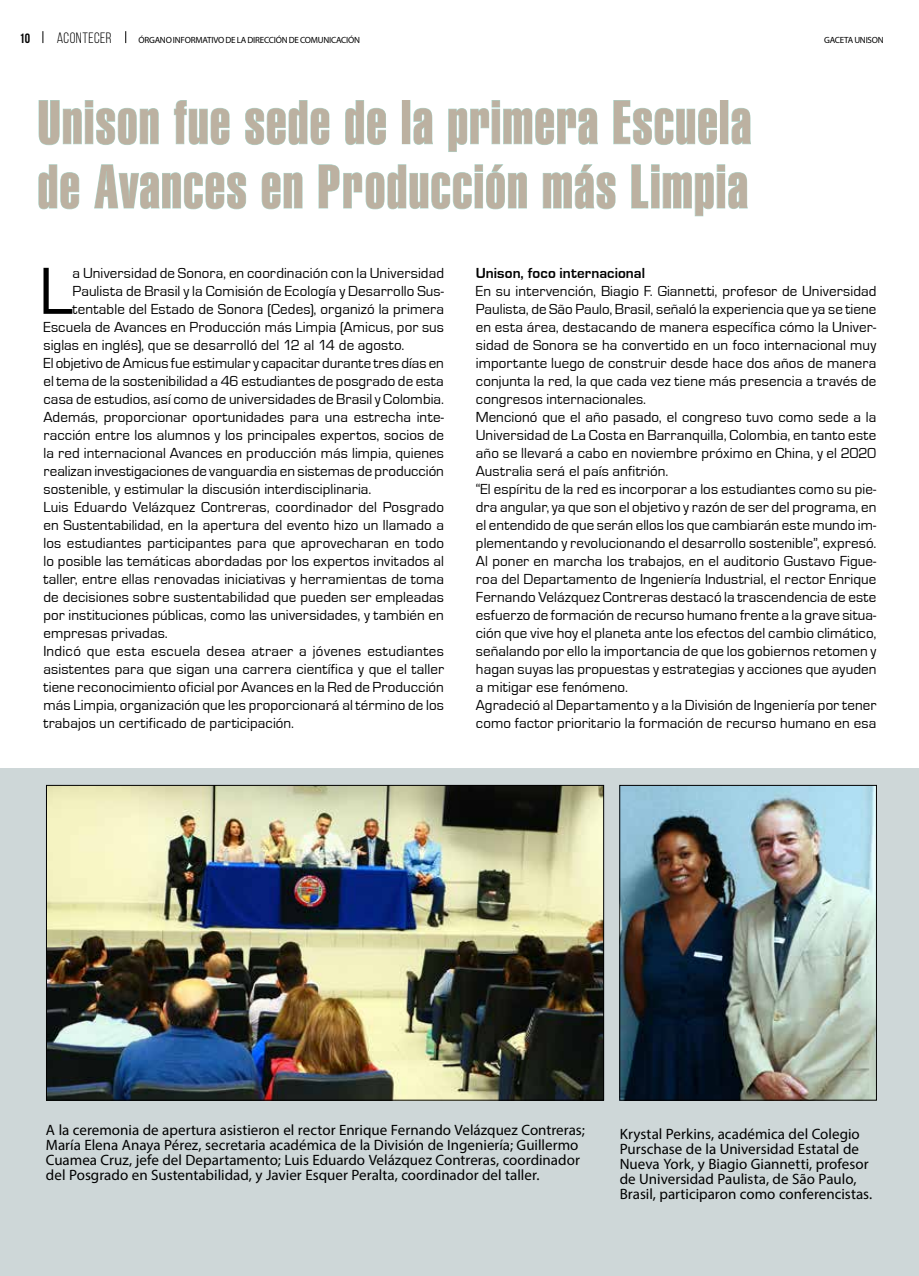
<style>
.page{position:relative;width:919px;height:1276px;background:#fff}
.page>*{position:absolute;margin:0;border:0;box-sizing:border-box;transform-origin:0 0}
.t1{font:69px "Eurostile";color:#000}
.t2{font:60px/64.2px "Swiss 911 BT Extra Compressed";letter-spacing:.025em;color:#bcb1a1}
.t3{font:15px/18px "Eurostile";letter-spacing:.005em;color:#000}
.t4{font:15px/15px "Myriad Pro";color:#000}
.t5{font:15px "Eurostile";letter-spacing:.025em;color:#000}
.t6{font:700 15px "Eurostile";letter-spacing:.005em;color:#000}
.t7{font:15px "Bebas Neue";letter-spacing:.035em;color:#000}
.t8{font:700 13.5px "Bebas Neue";color:#000}
.t9{font:9px "Myriad Pro";letter-spacing:-.02em;color:#000}
</style>
<div class="page">
<div style="left:0;top:769px;width:918px;height:507px;background:#ced7d8"></div>
<svg style="left:43px;top:31px;width:1px;height:12px"></svg>
<svg style="left:125px;top:31px;width:1px;height:12px"></svg>
<img style="left:48px;top:787px;width:554px;height:311px">
<img style="left:621px;top:787px;width:253px;height:311px">
<div style="left:619px;top:785px;width:257px;height:315px;border:1px solid #000"></div>
<svg style="left:38px;top:100px;width:121px;height:45px"></svg>
<svg style="left:174px;top:100px;width:56px;height:45px"></svg>
<svg style="left:245px;top:100px;width:84px;height:45px"></svg>
<svg style="left:345px;top:100px;width:41px;height:45px"></svg>
<div style="left:402px;top:100px;width:8px;height:44px;border:1px solid #aad7cd"></div>
<svg style="left:413px;top:108px;width:20px;height:37px"></svg>
<svg style="left:448px;top:100px;width:150px;height:52px"></svg>
<svg style="left:613px;top:100px;width:104px;height:45px"></svg>
<div style="left:720px;top:100px;width:8px;height:44px;border:1px solid #aad7cd"></div>
<svg style="left:731px;top:108px;width:20px;height:37px"></svg>
<svg style="left:38px;top:164px;width:41px;height:46px"></svg>
<svg style="left:94px;top:164px;width:152px;height:46px"></svg>
<svg style="left:261px;top:172px;width:42px;height:38px"></svg>
<svg style="left:318px;top:164px;width:209px;height:46px"></svg>
<svg style="left:542px;top:164px;width:73px;height:46px"></svg>
<svg style="left:631px;top:164px;width:117px;height:52px"></svg>
<p class="t8" style="left:20px;top:30px;width:12px">10</p>
<p class="t7" style="left:57px;top:29px;width:57px">ACONTECER</p>
<p class="t9" style="left:138px;top:34px;width:223px">ÓRGANO INFORMATIVO DE LA DIRECCIÓN DE COMUNICACIÓN</p>
<p class="t9" style="left:824px;top:34px;width:61px">GACETA UNISON</p>
<h2 class="t2" style="left:38px;top:91px;width:715px">Unison fue sede de la primera Escuela de Avances en Producción más Limpia</h2>
<h1 class="t1" style="left:39px;top:254px;width:35px">L</h1>
<p class="t3" style="left:73px;top:264px;width:373px">a Universidad de Sonora, en coordinación con la Universidad</p>
<p class="t3" style="left:73px;top:282px;width:373px">Paulista de Brasil y la Comisión de Ecología y Desarrollo Sus-</p>
<p class="t3" style="left:73px;top:300px;width:373px">tentable del Estado de Sonora (Cedes), organizó la primera</p>
<p class="t3" style="left:43px;top:318px;width:402px">Escuela de Avances en Producción más Limpia (Amicus, por sus</p>
<p class="t3" style="left:43px;top:336px;width:362px">siglas en inglés), que se desarrolló del 12 al 14 de agosto.</p>
<p class="t3" style="left:43px;top:354px;width:402px">El objetivo de Amicus fue estimular y capacitar durante tres días en</p>
<p class="t3" style="left:43px;top:372px;width:402px">el tema de la sostenibilidad a 46 estudiantes de posgrado de esta</p>
<p class="t3" style="left:43px;top:390px;width:402px">casa de estudios, así como de universidades de Brasil y Colombia.</p>
<p class="t3" style="left:43px;top:408px;width:402px">Además, proporcionar oportunidades para una estrecha inte-</p>
<p class="t3" style="left:43px;top:426px;width:402px">racción entre los alumnos y los principales expertos, socios de</p>
<p class="t3" style="left:43px;top:444px;width:402px">la red internacional Avances en producción más limpia, quienes</p>
<p class="t3" style="left:43px;top:462px;width:402px">realizan investigaciones de vanguardia en sistemas de producción</p>
<p class="t3" style="left:43px;top:480px;width:329px">sostenible, y estimular la discusión interdisciplinaria.</p>
<p class="t3" style="left:43px;top:498px;width:402px">Luis Eduardo Velázquez Contreras, coordinador del Posgrado</p>
<p class="t3" style="left:43px;top:516px;width:402px">en Sustentabilidad, en la apertura del evento hizo un llamado a</p>
<p class="t3" style="left:43px;top:534px;width:402px">los estudiantes participantes para que aprovecharan en todo</p>
<p class="t3" style="left:43px;top:552px;width:402px">lo posible las temáticas abordadas por los expertos invitados al</p>
<p class="t3" style="left:43px;top:570px;width:402px">taller, entre ellas renovadas iniciativas y herramientas de toma</p>
<p class="t3" style="left:43px;top:588px;width:402px">de decisiones sobre sustentabilidad que pueden ser empleadas</p>
<p class="t3" style="left:43px;top:606px;width:402px">por instituciones públicas, como las universidades, y también en</p>
<p class="t3" style="left:43px;top:624px;width:126px">empresas privadas.</p>
<p class="t5" style="left:43px;top:643px;width:402px">Indicó que esta escuela desea atraer a jóvenes estudiantes</p>
<p class="t3" style="left:43px;top:660px;width:402px">asistentes para que sigan una carrera científica y que el taller</p>
<p class="t3" style="left:43px;top:678px;width:402px">tiene reconocimiento oficial por Avances en la Red de Producción</p>
<p class="t3" style="left:43px;top:696px;width:402px">más Limpia, organización que les proporcionará al término de los</p>
<p class="t3" style="left:43px;top:714px;width:252px">trabajos un certificado de participación.</p>
<p class="t6" style="left:476px;top:265px;width:171px">Unison, foco internacional</p>
<p class="t3" style="left:476px;top:282px;width:402px">En su intervención, Biagio F. Giannetti, profesor de Universidad Paulista, de São Paulo, Brasil, señaló la experiencia que ya se tiene en esta área, destacando de manera específica cómo la Univer&shy;sidad de Sonora se ha convertido en un foco internacional muy importante luego de construir desde hace dos años de manera conjunta la red, la que cada vez tiene más presencia a través de congresos internacionales.<br>Mencionó que el año pasado, el congreso tuvo como sede a la Universidad de La Costa en Barranquilla, Colombia, en tanto este año se llevará a cabo en noviembre próximo en China, y el 2020<br>Australia será el país anfitrión.<br>“El espíritu de la red es incorporar a los estudiantes como su pie&shy;dra angular, ya que son el objetivo y razón de ser del programa, en el entendido de que serán ellos los que cambiarán este mundo im&shy;plementando y revolucionando el desarrollo sostenible”, expresó.<br>Al poner en marcha los trabajos, en el auditorio Gustavo Figue&shy;roa del Departamento de Ingeniería Industrial, el rector Enrique Fernando Velázquez Contreras destacó la trascendencia de este esfuerzo de formación de recurso humano frente a la grave situa&shy;ción que vive hoy el planeta ante los efectos del cambio climático, señalando por ello la importancia de que los gobiernos retomen y hagan suyas las propuestas y estrategias y acciones que ayuden a mitigar ese fenómeno.<br>Agradeció al Departamento y a la División de Ingeniería por tener como factor prioritario la formación de recurso humano en esa</p>
<p class="t4" style="left:46px;top:1122px;width:540px">A la ceremonia de apertura asistieron el rector Enrique Fernando Velázquez Contreras; María Elena Anaya Pérez, secretaria académica de la División de Ingeniería; Guillermo Cuamea Cruz, jefe del Departamento; Luis Eduardo Velázquez Contreras, coordinador del Posgrado en Sustentabilidad, y Javier Esquer Peralta, coordinador del taller.</p>
<p class="t4" style="left:619px;top:1125px;width:254px">Krystal Perkins, académica del Colegio Purschase de la Universidad Estatal de Nueva York, y Biagio Giannetti, profesor de Universidad Paulista, de São Paulo, Brasil, participaron como conferencistas.</p>
</div>
